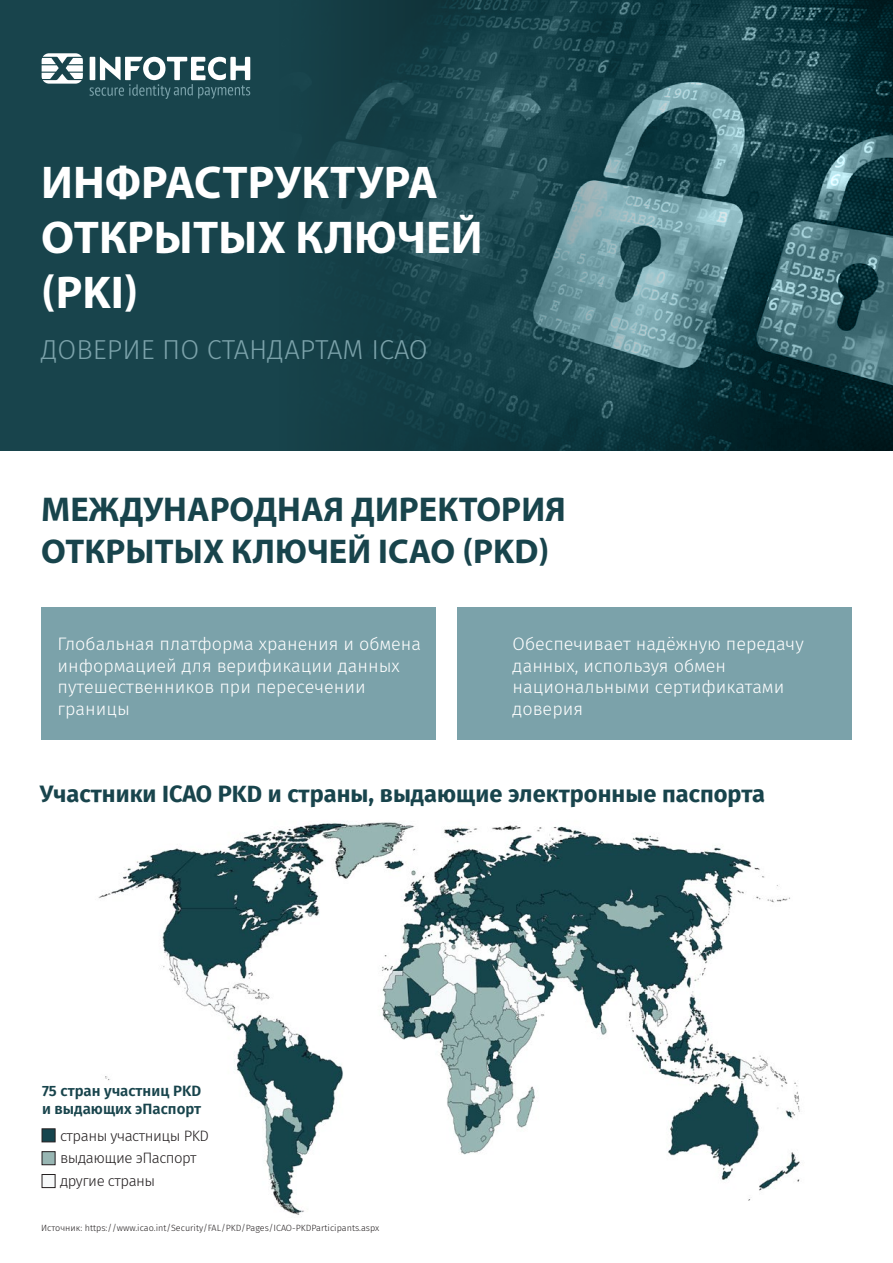
<style>
.page{position:relative;width:893px;height:1263px;background:#fff}
.page>*{position:absolute;margin:0;border:0;box-sizing:border-box;transform-origin:0 0}
.t1{font:700 46.2px/55.3px "Myriad Pro";color:#fff}
.t2{font:700 34.5px/41.4px "Myriad Pro";color:#18444c}
.t3{font:300 27.3px "Fira Sans";color:#7ba2aa}
.t4{font:700 23.55px "Fira Sans";color:#18444c}
.t5{font:300 18px/21.6px "Fira Sans";color:#fff}
.t6{font:300 15px/22.5px "Fira Sans";letter-spacing:-.035em;color:#231f20}
.t7{font:600 15px/18px "Fira Sans";color:#18444c}
.t8{font:300 9px "Fira Sans";color:#231f20}
</style>
<div class="page">
<img style="left:41px;top:822px;width:759px;height:393px">
<div style="left:28px;top:1099px;width:150px;height:70px;background:#fff"></div>
<div style="left:42px;top:1128px;width:13px;height:14px;background:#15454e;border:1px solid #231f20"></div>
<div style="left:42px;top:1151px;width:13px;height:14px;background:#98b6b3;border:1px solid #231f20"></div>
<div style="left:42px;top:1174px;width:13px;height:14px;background:#f7f9fa;border:1px solid #231f20"></div>
<div style="left:0;top:0;width:893px;height:450px;background:#18444c"></div>
<svg style="left:786px;top:0;width:107px;height:450px"></svg>
<svg style="left:319px;top:0;width:467px;height:450px"></svg>
<div style="left:41px;top:607px;width:394px;height:132px;background:#7ba2aa"></div>
<div style="left:457px;top:607px;width:395px;height:132px;background:#7ba2aa"></div>
<svg style="left:42px;top:53px;width:208px;height:46px"></svg>
<h1 class="t1" style="left:41px;top:153px;width:443px">ИНФРАСТРУКТУРА<br>ОТКРЫТЫХ КЛЮЧЕЙ (PKI)</h1>
<h3 class="t3" style="left:41px;top:330px;width:388px">ДОВЕРИЕ ПО СТАНДАРТАМ ICAO</h3>
<h2 class="t2" style="left:41px;top:488px;width:526px">МЕЖДУНАРОДНАЯ ДИРЕКТОРИЯ<br>ОТКРЫТЫХ КЛЮЧЕЙ ICAO (PKD)</h2>
<p class="t5" style="left:58px;top:633px;width:365px">Глобальная платформа хранения и обмена информацией для верификации данных путешественников при пересечении границы</p>
<p class="t5" style="left:513px;top:633px;width:293px">Обеспечивает надёжную передачу данных, используя обмен национальными сертификатами доверия</p>
<h3 class="t4" style="left:40px;top:774px;width:726px">Участники ICAO PKD и страны, выдающие электронные паспорта</h3>
<p class="t7" style="left:42px;top:1081px;width:161px">75 стран участниц PKD и выдающих эПаспорт</p>
<p class="t6" style="left:60px;top:1124px;width:150px">страны участницы PKD выдающие эПаспорт другие страны</p>
<p class="t8" style="left:41px;top:1222px;width:340px">Источник: https://www.icao.int/Security/FAL/PKD/Pages/ICAO-PKDParticipants.aspx</p>
</div>
